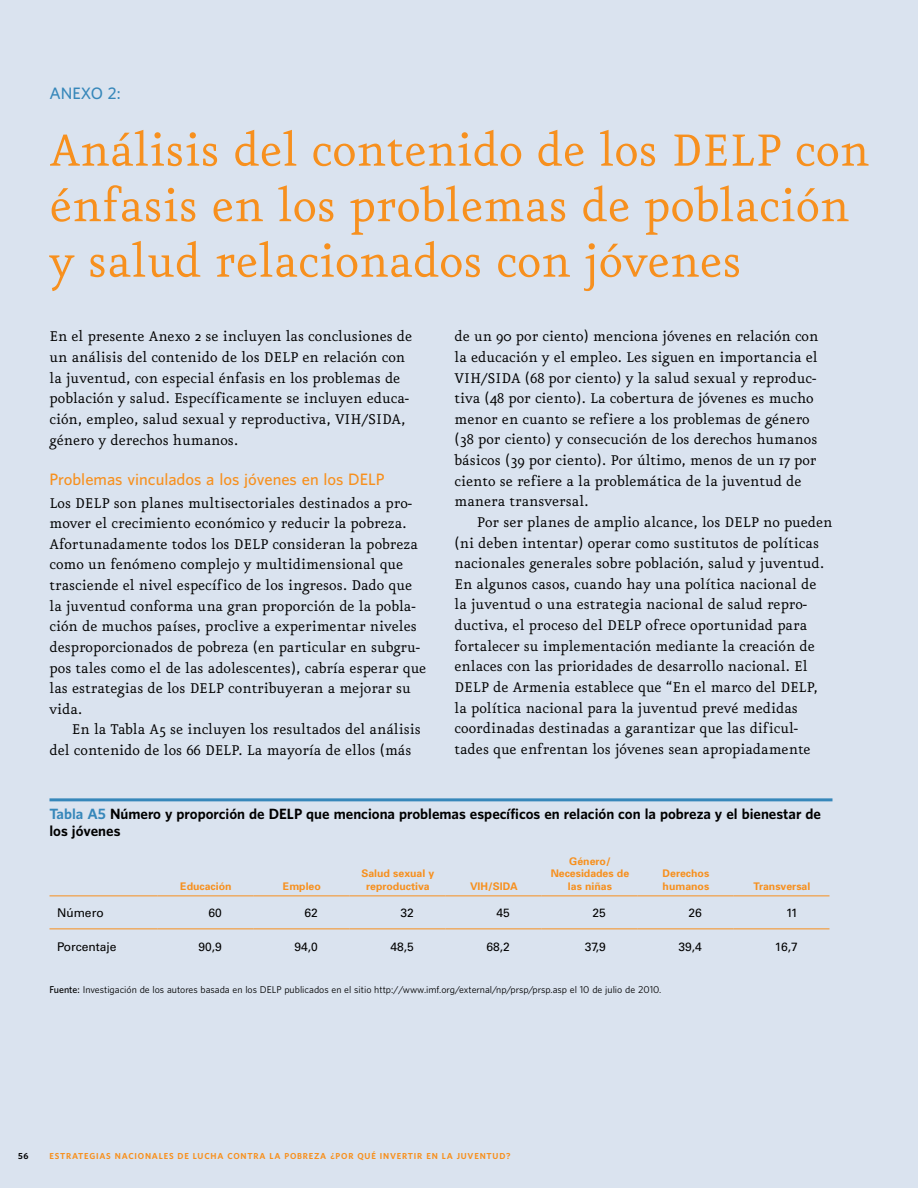
<style>
.page{position:relative;width:918px;height:1188px;background:#dae3ef}
.page>*{position:absolute;margin:0;border:0;box-sizing:border-box;transform-origin:0 0}
.t1{font:54px/55.5px "Eureka";color:#f7901e}
.t2{font:16.8px/20.5px "Eureka";color:#000}
.t3{font:600 15px "UNFPA";color:#f7901e}
.t4{font:600 15px "UNFPA";color:#3687ba}
.t5{font:700 13.5px/16.5px "UNFPA";color:#000}
.t6{font:12px "Univers LT";color:#000}
.t7{font:700 10.5px/12.6px "Univers";color:#f7901e;text-align:center}
.t8{font:9px "UNFPA Text";color:#000}
.t9{font:700 7.8px "UNFPA";letter-spacing:.195em;color:#f7901e}
.t10{font:700 7.8px "UNFPA";letter-spacing:.1em;color:#f7901e}
.t11{font:700 7.8px "UNFPA";color:#000}
.s1{color:#3687ba}
.s2{font-family:"UNFPA";font-weight:600}
</style>
<div class="page">
<hr style="left:50px;top:798px;width:782px;height:3px;background:#3687ba">
<hr style="left:50px;top:896px;width:108px;height:1px;background:#f7901e">
<hr style="left:158px;top:896px;width:96px;height:1px;background:#f7901e">
<hr style="left:254px;top:896px;width:96px;height:1px;background:#f7901e">
<hr style="left:350px;top:896px;width:96px;height:1px;background:#f7901e">
<hr style="left:446px;top:896px;width:96px;height:1px;background:#f7901e">
<hr style="left:542px;top:896px;width:96px;height:1px;background:#f7901e">
<hr style="left:638px;top:896px;width:96px;height:1px;background:#f7901e">
<hr style="left:734px;top:896px;width:96px;height:1px;background:#f7901e">
<hr style="left:50px;top:929px;width:108px;height:1px;background:#f7901e">
<hr style="left:158px;top:929px;width:96px;height:1px;background:#f7901e">
<hr style="left:254px;top:929px;width:96px;height:1px;background:#f7901e">
<hr style="left:350px;top:929px;width:96px;height:1px;background:#f7901e">
<hr style="left:446px;top:929px;width:96px;height:1px;background:#f7901e">
<hr style="left:542px;top:929px;width:96px;height:1px;background:#f7901e">
<hr style="left:638px;top:929px;width:96px;height:1px;background:#f7901e">
<hr style="left:734px;top:929px;width:96px;height:1px;background:#f7901e">
<p class="t4" style="left:50px;top:84px;width:12px">ane</p>
<p class="t4" style="left:81px;top:84px;width:41px">xo 2:</p>
<h1 class="t1" style="left:50px;top:125px;width:821px">Análisis del contenido de los DELP con énfasis en los problemas de población y salud relacionados con jóvenes</h1>
<p class="t2" style="left:50px;top:327px;width:364px">En el presente Anexo 2 se incluyen las conclusiones de un análisis del contenido de los DELP en relación con la juventud, con especial énfasis en los problemas de población y salud. Específicamente se incluyen educa&shy;ción, empleo, salud sexual y reproductiva, VIH/SIDA, género y derechos humanos.</p>
<p class="t3" style="left:50px;top:470px;width:337px">Problemas vinculados a los jóvenes en los DELP</p>
<p class="t2" style="left:50px;top:493px;width:378px">Los DELP son planes multisectoriales destinados a pro&shy;mover el crecimiento económico y reducir la pobreza.<br>Afortunadamente todos los DELP consideran la pobreza como un fenómeno complejo y multidimensional que trasciende el nivel específico de los ingresos. Dado que la juventud conforma una gran proporción de la pobla&shy;ción de muchos países, proclive a experimentar niveles desproporcionados de pobreza (en particular en subgru&shy;pos tales como el de las adolescentes), cabría esperar que las estrategias de los DELP contribuyeran a mejorar su vida.</p>
<p class="t2" style="left:50px;top:720px;width:373px;text-indent:22px">En la Tabla A5 se incluyen los resultados del análisis del contenido de los 66 DELP. La mayoría de ellos (más</p>
<p class="t2" style="left:454px;top:327px;width:365px">de un 90 por ciento) menciona jóvenes en relación con la educación y el empleo. Les siguen en importancia el VIH/SIDA (68 por ciento) y la salud sexual y reproduc&shy;tiva (48 por ciento). La cobertura de jóvenes es mucho menor en cuanto se refiere a los problemas de género (38 por ciento) y consecución de los derechos humanos básicos (39 por ciento). Por último, menos de un 17 por ciento se refiere a la problemática de la juventud de manera transversal.</p>
<p class="t2" style="left:454px;top:513px;width:379px;text-indent:22px">Por ser planes de amplio alcance, los DELP no pueden (ni deben intentar) operar como sustitutos de políticas nacionales generales sobre población, salud y juventud.<br>En algunos casos, cuando hay una política nacional de la juventud o una estrategia nacional de salud repro&shy;ductiva, el proceso del DELP ofrece oportunidad para fortalecer su implementación mediante la creación de enlaces con las prioridades de desarrollo nacional. El DELP de Armenia establece que “En el marco del DELP, la política nacional para la juventud prevé medidas coordinadas destinadas a garantizar que las dificul&shy;tades que enfrentan los jóvenes sean apropiadamente</p>
<p class="t5" style="left:50px;top:805px;width:773px"><span class="s1">Tabla A5</span> Número y proporción de DELP que menciona problemas específicos en relación con la pobreza y el bienestar de los jóvenes</p>
<p class="t7" style="left:180px;top:880px;width:53px">Educación</p>
<p class="t7" style="left:283px;top:880px;width:39px">Empleo</p>
<p class="t7" style="left:361px;top:867px;width:74px">Salud sexual y reproductiva</p>
<p class="t7" style="left:470px;top:880px;width:49px">VIH/SIDA</p>
<p class="t7" style="left:551px;top:855px;width:80px">Género/<br>Necesidades de las niñas</p>
<p class="t7" style="left:663px;top:867px;width:48px;text-align:left">Derechos humanos</p>
<p class="t7" style="left:754px;top:880px;width:58px">Transversal</p>
<p class="t6" style="left:57px;top:906px;width:48px">Número</p>
<p class="t6" style="left:209px;top:906px;width:15px">60</p>
<p class="t6" style="left:305px;top:906px;width:15px">62</p>
<p class="t6" style="left:401px;top:906px;width:15px">32</p>
<p class="t6" style="left:497px;top:906px;width:15px">45</p>
<p class="t6" style="left:593px;top:906px;width:15px">25</p>
<p class="t6" style="left:689px;top:906px;width:15px">26</p>
<p class="t6" style="left:786px;top:906px;width:13px">11</p>
<p class="t6" style="left:57px;top:939px;width:61px">Porcentaje</p>
<p class="t6" style="left:199px;top:939px;width:25px">90,9</p>
<p class="t6" style="left:295px;top:939px;width:25px">94,0</p>
<p class="t6" style="left:391px;top:939px;width:25px">48,5</p>
<p class="t6" style="left:487px;top:939px;width:25px">68,2</p>
<p class="t6" style="left:585px;top:939px;width:23px">37,9</p>
<p class="t6" style="left:679px;top:939px;width:25px">39,4</p>
<p class="t6" style="left:775px;top:939px;width:25px">16,7</p>
<p class="t8" style="left:50px;top:984px;width:613px"><span class="s2">Fuente:</span> Investigación de los autores basada en los DELP publicados en el sitio http://www.imf.org/external/np/prsp/prsp.asp el 10 de julio de 2010.</p>
<p class="t11" style="left:18px;top:1151px;width:12px">56</p>
<p class="t10" style="left:50px;top:1151px;width:103px">Estrategias Nacionale</p>
<p class="t9" style="left:169px;top:1151px;width:264px">s de Lucha contra la Pobreza ¿Por qué invertir en</p>
<p class="t10" style="left:442px;top:1151px;width:70px">la juventud?</p>
</div>
